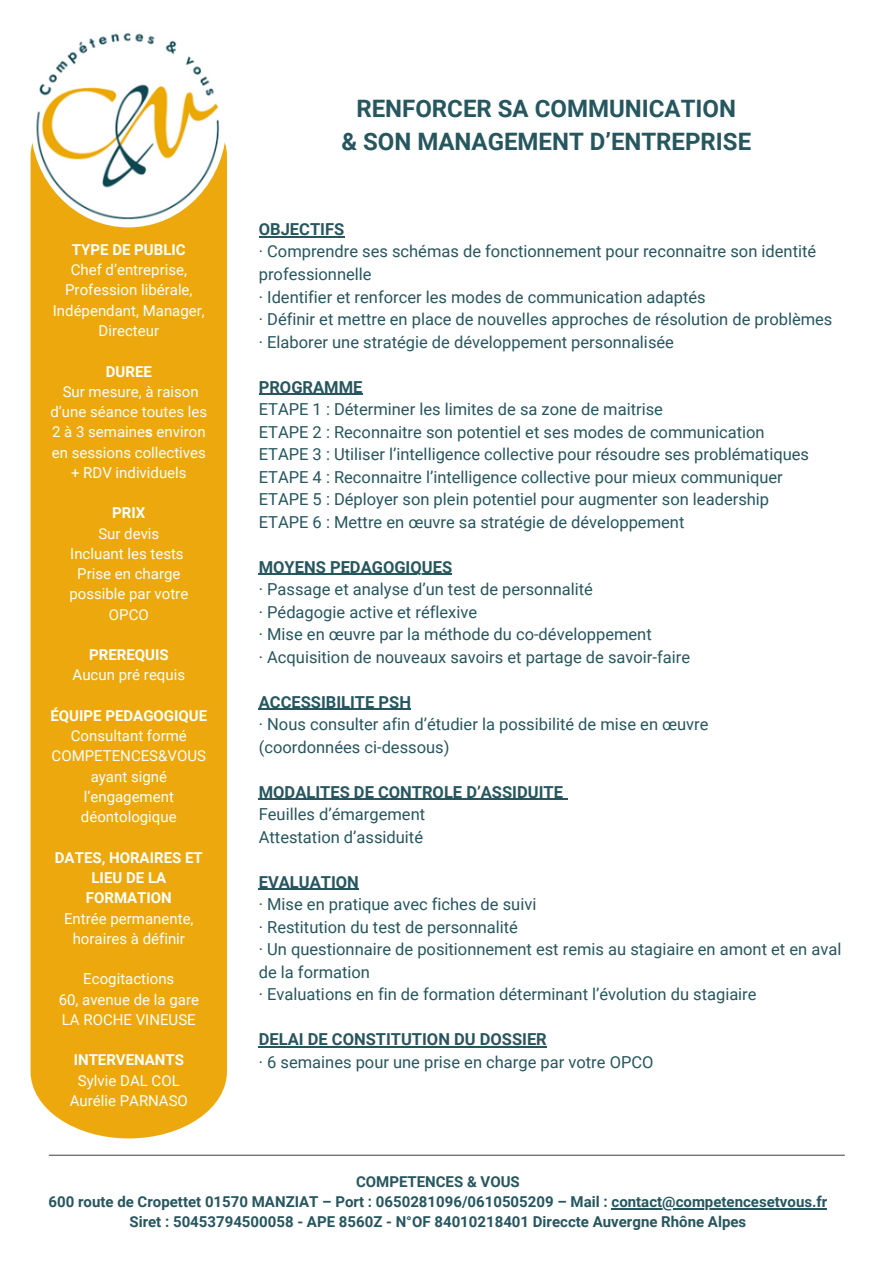
<style>
.page{position:relative;width:894px;height:1264px;background:#fff}
.page>*{position:absolute;margin:0;border:0;box-sizing:border-box;transform-origin:0 0}
.t1{font:700 24px/32.7px "Roboto";color:#26565e;text-align:center}
.t2{font:16.5px/22.5px "Roboto";color:#26565e}
.t3{font:700 16.5px "Roboto";color:#26565e}
.t4{font:15px/20.2px "Roboto";color:#fff;text-align:center}
.t5{font:700 15px/20.2px "Roboto";color:#26565e;text-align:center}
.t6{font:700 15px/20.2px "Roboto";color:#fff;text-align:center}
.s1{font-weight:700}
</style>
<div class="page">
<hr style="left:259px;top:236px;width:85px;height:1px;background:#26565e">
<hr style="left:259px;top:393px;width:103px;height:2px;background:#26565e">
<hr style="left:259px;top:573px;width:193px;height:2px;background:#26565e">
<hr style="left:259px;top:708px;width:152px;height:2px;background:#26565e">
<hr style="left:259px;top:798px;width:304px;height:2px;background:#26565e">
<hr style="left:259px;top:888px;width:100px;height:2px;background:#26565e">
<hr style="left:259px;top:1046px;width:287px;height:1px;background:#26565e">
<div style="left:31px;top:142px;width:196px;height:996px;background:#eca80c"></div>
<hr style="left:49px;top:1154px;width:795px;height:1px;background:#545454">
<hr style="left:611px;top:1208px;width:216px;height:1px;background:#26565e">
<img style="left:31px;top:18px;width:195px;height:209px;border-radius:50%">
<p class="t6" style="left:72px;top:240px;width:115px">TYPE DE PUBLIC</p>
<p class="t4" style="left:53px;top:260px;width:153px">Chef d’entreprise,<br>Profession libérale,<br>Indépendant, Manager,<br>Directeur</p>
<p class="t6" style="left:106px;top:361px;width:48px">DUREE</p>
<p class="t4" style="left:50px;top:381px;width:158px">Sur mesure, à raison d’une séance toutes les<br>2 à 3 semaine<span class="s1">s</span> environ en sessions collectives + RDV individuels</p>
<p class="t6" style="left:112px;top:503px;width:35px">PRIX</p>
<p class="t4" style="left:98px;top:523px;width:62px">Sur devis</p>
<p class="t4" style="left:70px;top:543px;width:115px">Incluant les tests</p>
<p class="t4" style="left:69px;top:564px;width:120px">Prise en charge possible par votre<br>OPCO</p>
<p class="t6" style="left:89px;top:645px;width:81px">PREREQUIS</p>
<p class="t4" style="left:73px;top:665px;width:114px">Aucun pré requis</p>
<p class="t6" style="left:50px;top:705px;width:158px">ÉQUIPE PEDAGOGIQUE</p>
<p class="t4" style="left:52px;top:726px;width:156px">Consultant formé<br>COMPETENCES&amp;VOUS ayant signé l’engagement déontologique</p>
<p class="t6" style="left:55px;top:847px;width:149px">DATES, HORAIRES ET<br>LIEU DE LA<br>FORMATION</p>
<p class="t4" style="left:64px;top:908px;width:131px">Entrée permanente, horaires à définir</p>
<p class="t4" style="left:83px;top:969px;width:92px">Ecogitactions</p>
<p class="t4" style="left:59px;top:989px;width:142px">60, avenue de la gare</p>
<p class="t4" style="left:62px;top:1009px;width:135px">LA ROCHE VINEUSE</p>
<p class="t6" style="left:74px;top:1050px;width:112px">INTERVENANTS</p>
<p class="t4" style="left:78px;top:1070px;width:103px">Sylvie DAL COL</p>
<p class="t4" style="left:70px;top:1090px;width:120px">Aurélie PARNASO</p>
<p class="t1" style="left:341px;top:92px;width:411px">RENFORCER SA COMMUNICATION<br>&amp; SON MANAGEMENT D’ENTREPRISE</p>
<p class="t3" style="left:259px;top:220px;width:87px">OBJECTIFS</p>
<h1 class="t2" style="left:259px;top:240px;width:558px">· Comprendre ses schémas de fonctionnement pour reconnaitre son identité professionnelle</h1>
<p class="t2" style="left:259px;top:285px;width:448px">· Identifier et renforcer les modes de communication adaptés</p>
<p class="t2" style="left:259px;top:308px;width:575px">· Définir et mettre en place de nouvelles approches de résolution de problèmes</p>
<p class="t2" style="left:259px;top:330px;width:416px">· Elaborer une stratégie de développement personnalisée</p>
<p class="t3" style="left:259px;top:377px;width:105px">PROGRAMME</p>
<p class="t2" style="left:259px;top:398px;width:405px">ETAPE 1 : Déterminer les limites de sa zone de maitrise</p>
<p class="t2" style="left:259px;top:420px;width:507px">ETAPE 2 : Reconnaitre son potentiel et ses modes de communication</p>
<p class="t2" style="left:259px;top:443px;width:551px">ETAPE 3 : Utiliser l’intelligence collective pour résoudre ses problématiques</p>
<p class="t2" style="left:259px;top:465px;width:525px">ETAPE 4 : Reconnaitre l’intelligence collective pour mieux communiquer</p>
<p class="t2" style="left:259px;top:488px;width:511px">ETAPE 5 : Déployer son plein potentiel pour augmenter son leadership</p>
<p class="t2" style="left:259px;top:510px;width:427px">ETAPE 6 : Mettre en œuvre sa stratégie de développement</p>
<p class="t3" style="left:259px;top:557px;width:195px">MOYENS PEDAGOGIQUES</p>
<p class="t2" style="left:259px;top:578px;width:335px">· Passage et analyse d’un test de personnalité</p>
<p class="t2" style="left:259px;top:600px;width:220px">· Pédagogie active et réflexive</p>
<p class="t2" style="left:259px;top:623px;width:394px">· Mise en œuvre par la méthode du co-développement</p>
<p class="t2" style="left:259px;top:645px;width:432px">· Acquisition de nouveaux savoirs et partage de savoir-faire</p>
<p class="t3" style="left:259px;top:692px;width:154px">ACCESSIBILITE PSH</p>
<p class="t2" style="left:259px;top:713px;width:451px">· Nous consulter afin d’étudier la possibilité de mise en œuvre</p>
<p class="t2" style="left:259px;top:735px;width:192px">(coordonnées ci-dessous)</p>
<p class="t3" style="left:259px;top:782px;width:305px">MODALITES DE CONTROLE D’ASSIDUITE</p>
<p class="t2" style="left:259px;top:803px;width:168px">Feuilles d’émargement</p>
<p class="t2" style="left:259px;top:825px;width:166px">Attestation d’assiduité</p>
<p class="t3" style="left:259px;top:872px;width:102px">EVALUATION</p>
<p class="t2" style="left:259px;top:893px;width:279px">· Mise en pratique avec fiches de suivi</p>
<p class="t2" style="left:259px;top:915px;width:261px">· Restitution du test de personnalité</p>
<p class="t2" style="left:259px;top:938px;width:584px">· Un questionnaire de positionnement est remis au stagiaire en amont et en aval de la formation</p>
<p class="t2" style="left:259px;top:983px;width:499px">· Evaluations en fin de formation déterminant l’évolution du stagiaire</p>
<p class="t3" style="left:259px;top:1030px;width:289px">DELAI DE CONSTITUTION DU DOSSIER</p>
<p class="t2" style="left:259px;top:1050px;width:396px">· 6 semaines pour une prise en charge par votre OPCO</p>
<p class="t5" style="left:48px;top:1171px;width:780px">COMPETENCES &amp; VOUS<br>600 route de Cropettet 01570 MANZIAT – Port : 0650281096/0610505209 – Mail : contact@competencesetvous.fr</p>
<h2 class="t5" style="left:129px;top:1212px;width:618px">Siret : 50453794500058 - APE 8560Z - N°OF 84010218401 Direccte Auvergne Rhône Alpes</h2>
</div>
